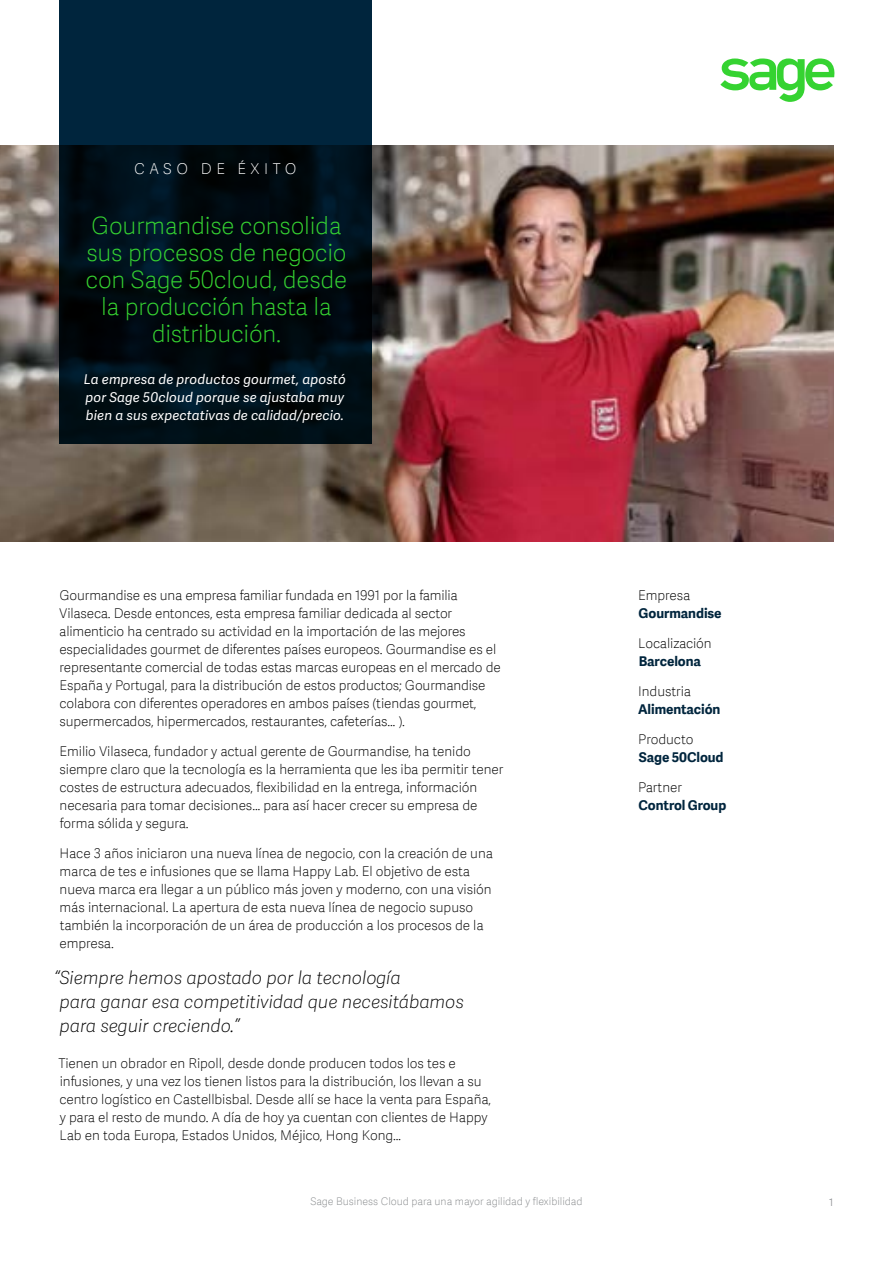
<style>
.page{position:relative;width:893px;height:1263px;background:#fff}
.page>*{position:absolute;margin:0;border:0;box-sizing:border-box;transform-origin:0 0}
.t1{font:24px/27px "Adelle Sans SAGE Th";letter-spacing:-.01em;color:#35d331;text-align:center}
.t2{font:italic 18px/24px "Adelle Sans SAGE Th";color:#000}
.t3{font:15px "Adelle Sans SAGE Th";letter-spacing:.3em;color:#fff}
.t4{font:13.5px/18px "Adelle Sans SAGE Th";letter-spacing:-.01em;color:#000}
.t5{font:italic 13.5px/18px "Adelle Sans SAGE";letter-spacing:.01em;color:#fff}
.t6{font:700 13.5px "Adelle Sans SAGE";letter-spacing:-.005em;color:#00253d}
.t7{font:10.5px "Adelle Sans SAGE Th";color:#888b8d}
.t8{font:10.5px "Adelle Sans SAGE Lt";color:#86888c}
</style>
<div class="page">
<svg style="left:720px;top:58px;width:115px;height:44px"></svg>
<img style="left:0;top:145px;width:833px;height:397px">
<svg style="left:59px;top:0;width:312px;height:444px;background:#001420"></svg>
<p class="t3" style="left:134px;top:159px;width:164px">CASO DE ÉXITO</p>
<h1 class="t1" style="left:86px;top:211px;width:263px">Gourmandise consolida sus procesos de negocio con Sage 50cloud, desde la producción hasta la distribución.</h1>
<p class="t5" style="left:84px;top:370px;width:263px">La empresa de productos gourmet, apostó por Sage 50cloud porque se ajustaba muy bien a sus expectativas de calidad/precio.</p>
<p class="t4" style="left:59px;top:586px;width:443px">Gourmandise es una empresa familiar fundada en 1991 por la familia Vilaseca. Desde entonces, esta empresa familiar dedicada al sector alimenticio ha centrado su actividad en la importación de las mejores especialidades gourmet de diferentes países europeos. Gourmandise es el representante comercial de todas estas marcas europeas en el mercado de España y Portugal, para la distribución de estos productos; Gourmandise colabora con diferentes operadores en ambos países (tiendas gourmet, supermercados, hipermercados, restaurantes, cafeterías… ).</p>
<p class="t4" style="left:59px;top:742px;width:445px">Emilio Vilaseca, fundador y actual gerente de Gourmandise, ha tenido siempre claro que la tecnología es la herramienta que les iba permitir tener costes de estructura adecuados, flexibilidad en la entrega, información necesaria para tomar decisiones… para así hacer crecer su empresa de forma sólida y segura.</p>
<p class="t4" style="left:59px;top:844px;width:435px">Hace 3 años iniciaron una nueva línea de negocio, con la creación de una marca de tes e infusiones que se llama Happy Lab. El objetivo de esta nueva marca era llegar a un público más joven y moderno, con una visión más internacional. La apertura de esta nueva línea de negocio supuso también la incorporación de un área de producción a los procesos de la empresa.</p>
<h2 class="t2" style="left:60px;top:965px;width:406px;text-indent:-5px">“Siempre hemos apostado por la tecnología<br>para ganar esa competitividad que necesitábamos para seguir creciendo.”</h2>
<p class="t4" style="left:58px;top:1054px;width:434px">Tienen un obrador en Ripoll, desde donde producen todos los tes e infusiones, y una vez los tienen listos para la distribución, los llevan a su centro logístico en Castellbisbal. Desde allí se hace la venta para España, y para el resto de mundo. A día de hoy ya cuentan con clientes de Happy Lab en toda Europa, Estados Unidos, Méjico, Hong Kong…</p>
<p class="t7" style="left:310px;top:1194px;width:274px">Sage Business Cloud para una mayor agilidad y flexibilidad</p>
<p class="t4" style="left:638px;top:586px;width:54px">Empresa</p>
<p class="t6" style="left:638px;top:603px;width:85px">Gourmandise</p>
<p class="t4" style="left:638px;top:634px;width:75px">Localización</p>
<p class="t6" style="left:638px;top:651px;width:64px">Barcelona</p>
<p class="t4" style="left:638px;top:682px;width:54px">Industria</p>
<p class="t6" style="left:638px;top:699px;width:84px">Alimentación</p>
<p class="t4" style="left:638px;top:730px;width:57px">Producto</p>
<p class="t6" style="left:639px;top:747px;width:86px">Sage 50Cloud</p>
<p class="t4" style="left:638px;top:778px;width:45px">Partner</p>
<p class="t6" style="left:638px;top:795px;width:89px">Control Group</p>
<p class="t8" style="left:829px;top:1195px;width:6px">1</p>
</div>
